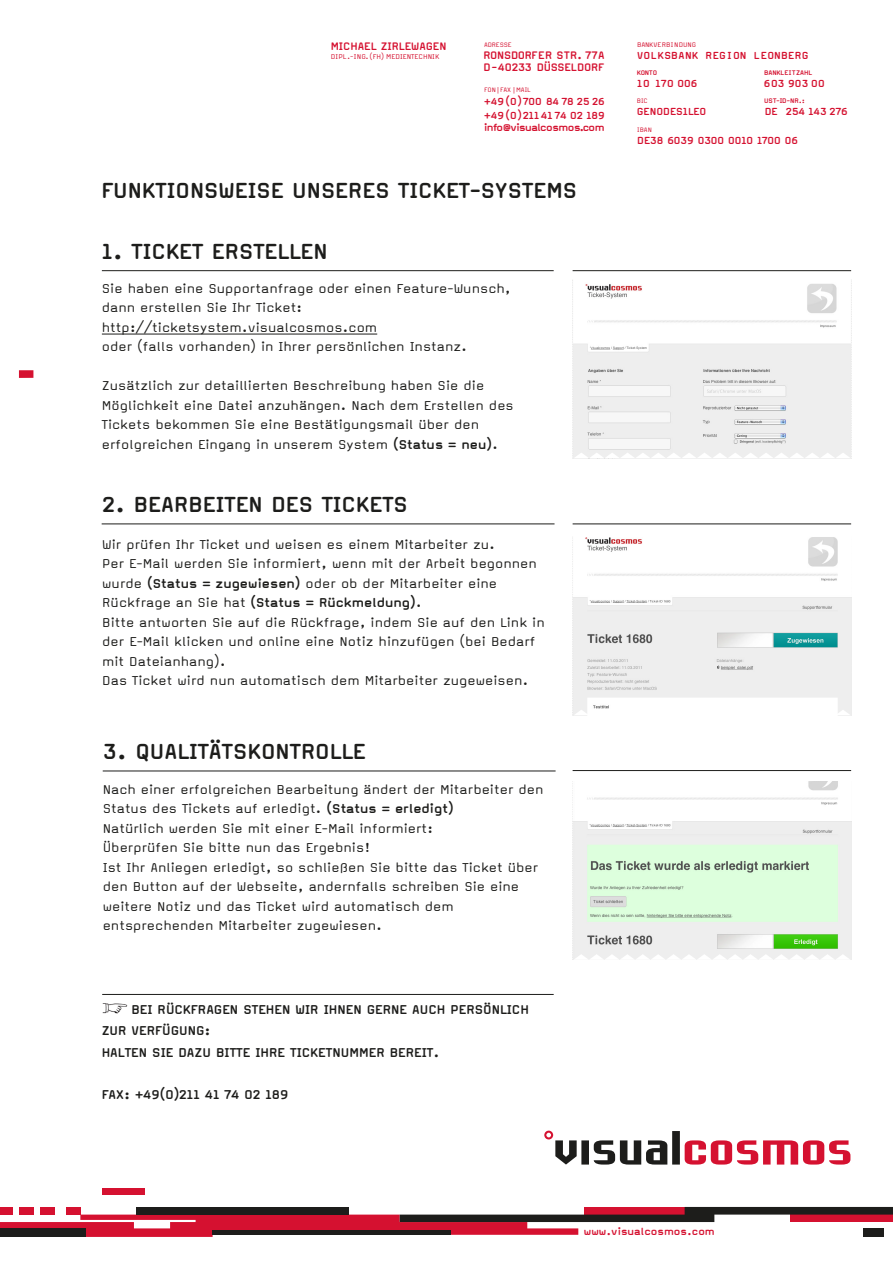
<style>
.page{position:relative;width:893px;height:1263px;background:#fff}
.page>*{position:absolute;margin:0;border:0;box-sizing:border-box;transform-origin:0 0}
.t1{font:700 25.5px "Magda Clean";color:#1d1d1b}
.t2{font:15px/19.5px "Magda Clean";color:#1d1d1b}
.t3{font:700 15px/21.3px "Magda Clean";color:#1d1d1b}
.t4{font:700 12.75px/12px "Magda Clean";color:#d51130}
.t5{font:700 12px/13.5px "Magda Clean";color:#d4112f}
.t6{font:700 12px "Magda Clean";color:#d51130}
.t7{font:700 12px "Magda Clean";letter-spacing:.04em;color:#d4112f}
.t8{font:700 12px "Magda Clean";letter-spacing:-.04em;color:#d4112f}
.t9{font:8.1px "Magda Clean";color:#d51130}
.t10{font:700 7.8px "Magda Clean";color:#d4112f}
.t11{font:7.8px "Magda Clean";color:#d4112f}
.t12{font:7.5px "Magda Clean";color:#d51130}
.t13{font:7.5px "Magda Clean";color:#d4112f}
.s1{font-weight:700}
</style>
<div class="page">
<hr style="left:102px;top:994px;width:452px;height:1px;background:#1d1d1b">
<hr style="left:102px;top:334px;width:275px;height:1px;background:#1d1d1b">
<hr style="left:102px;top:270px;width:452px;height:1px;background:#1d1d1b">
<img style="left:573px;top:284px;width:278px;height:174px">
<hr style="left:573px;top:270px;width:278px;height:1px;background:#1d1d1b">
<svg style="left:574px;top:453px;width:277px;height:5px"></svg>
<img style="left:573px;top:537px;width:278px;height:178px">
<hr style="left:573px;top:523px;width:278px;height:1px;background:#1d1d1b">
<hr style="left:102px;top:523px;width:452px;height:1px;background:#1d1d1b">
<svg style="left:574px;top:710px;width:277px;height:5px"></svg>
<img style="left:573px;top:781px;width:278px;height:179px">
<hr style="left:573px;top:770px;width:278px;height:1px;background:#1d1d1b">
<hr style="left:103px;top:770px;width:453px;height:1px;background:#1d1d1b">
<svg style="left:573px;top:954px;width:277px;height:6px"></svg>
<img style="left:102px;top:1003px;width:26px;height:11px">
<div style="left:102px;top:1188px;width:43px;height:6px;background:#d51130"></div>
<svg style="left:0;top:1207px;width:893px;height:30px"></svg>
<div style="left:19px;top:370px;width:14px;height:8px;background:#d51130"></div>
<svg style="left:544px;top:1130px;width:306px;height:34px"></svg>
<p class="t4" style="left:331px;top:40px;width:117px">MICHAEL ZIRLEWAGEN</p>
<p class="t9" style="left:331px;top:53px;width:110px">DIPL.-ING. (FH) MEDIENTECHNIK</p>
<p class="t12" style="left:484px;top:40px;width:29px">ADRESSE</p>
<p class="t4" style="left:484px;top:49px;width:122px">RONSDORFER STR. 77A<br>D-40233 DÜSSELDORF</p>
<p class="t13" style="left:484px;top:86px;width:48px">FON| FAX |MAIL</p>
<p class="t5" style="left:484px;top:95px;width:122px">+49(0)700 84 78 25 26 +49(0)21141 74 02 189</p>
<p class="t8" style="left:484px;top:121px;width:122px">info@visualcosmos.com</p>
<h1 class="t1" style="left:101px;top:177px;width:477px">FUNKTIONSWEISE UNSERES TICKET-SYSTEMS</h1>
<h1 class="t1" style="left:102px;top:238px;width:227px">1. TICKET ERSTELLEN</h1>
<p class="t2" style="left:102px;top:278px;width:410px">Sie haben eine Supportanfrage oder einen Feature-Wunsch, dann erstellen Sie Ihr Ticket: http://ticketsystem.visualcosmos.com<br>oder (falls vorhanden) in Ihrer persönlichen Instanz.</p>
<p class="t2" style="left:102px;top:376px;width:413px">Zusätzlich zur detaillierten Beschreibung haben Sie die Möglichkeit eine Datei anzuhängen. Nach dem Erstellen des Tickets bekommen Sie eine Bestätigungsmail über den erfolgreichen Eingang in unserem System <span class="s1">(Status = neu)</span>.</p>
<h1 class="t1" style="left:102px;top:491px;width:307px">2. BEARBEITEN DES TICKETS</h1>
<p class="t2" style="left:102px;top:535px;width:444px">Wir prüfen Ihr Ticket und weisen es einem Mitarbeiter zu.<br>Per E-Mail werden Sie informiert, wenn mit der Arbeit begonnen wurde <span class="s1">(Status = zugewiesen)</span> oder ob der Mitarbeiter eine Rückfrage an Sie hat <span class="s1">(Status = Rückmeldung)</span>.<br>Bitte antworten Sie auf die Rückfrage, indem Sie auf den Link in der E-Mail klicken und online eine Notiz hinzufügen (bei Bedarf mit Dateianhang).<br>Das Ticket wird nun automatisch dem Mitarbeiter zugeweisen.</p>
<h1 class="t1" style="left:103px;top:738px;width:265px">3. QUALITÄTSKONTROLLE</h1>
<p class="t2" style="left:103px;top:780px;width:442px">Nach einer erfolgreichen Bearbeitung ändert der Mitarbeiter den Status des Tickets auf erledigt. <span class="s1">(Status = erledigt)<br></span>Natürlich werden Sie mit einer E-Mail informiert:<br>Überprüfen Sie bitte nun das Ergebnis!<br>Ist Ihr Anliegen erledigt, so schließen Sie bitte das Ticket über den Button auf der Webseite, andernfalls schreiben Sie eine weitere Notiz und das Ticket wird automatisch dem entsprechenden Mitarbeiter zugewiesen.</p>
<p class="t3" style="left:102px;top:999px;width:429px;text-indent:30px">BEI RÜCKFRAGEN STEHEN WIR IHNEN GERNE AUCH PERSÖNLICH<br>ZUR VERFÜGUNG:<br>HALTEN SIE DAZU BITTE IHRE TICKETNUMMER BEREIT.</p>
<p class="t3" style="left:102px;top:1084px;width:188px">FAX: +49(0)211 41 74 02 189</p>
<p class="t11" style="left:637px;top:41px;width:61px">BANKVERBINDUNG</p>
<p class="t7" style="left:637px;top:49px;width:173px">VOLKSBANK REGION LEONBERG</p>
<p class="t10" style="left:637px;top:68px;width:22px">KONTO</p>
<p class="t5" style="left:637px;top:76px;width:62px">10 170 006</p>
<p class="t10" style="left:764px;top:68px;width:49px">BANKLEITZAHL</p>
<p class="t5" style="left:764px;top:76px;width:62px">603 903 00</p>
<p class="t12" style="left:637px;top:97px;width:12px">BIC</p>
<p class="t6" style="left:637px;top:105px;width:71px">GENODES1LEO</p>
<p class="t10" style="left:764px;top:97px;width:42px">UST-ID-NR.:</p>
<p class="t5" style="left:765px;top:105px;width:84px">DE 254 143 276</p>
<p class="t12" style="left:637px;top:125px;width:16px">IBAN</p>
<p class="t6" style="left:637px;top:134px;width:162px">DE38 6039 0300 0010 1700 06</p>
<p class="t6" style="left:584px;top:1225px;width:132px">www.visualcosmos.com</p>
</div>
